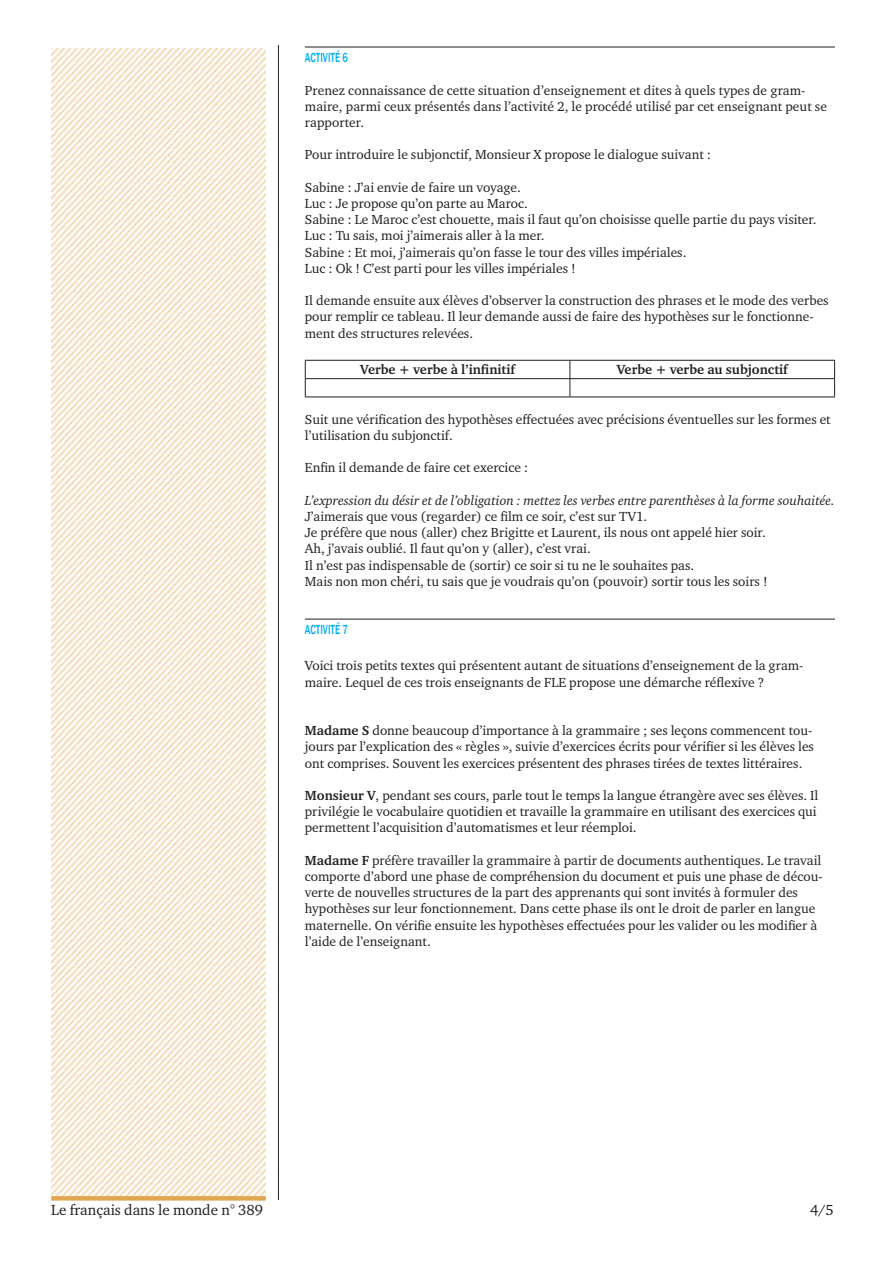
<style>
.page{position:relative;width:893px;height:1263px;background:#fff}
.page>*{position:absolute;margin:0;border:0;box-sizing:border-box;transform-origin:0 0}
.t1{font:15px "Charter ITC Std";color:#231f20}
.Texte_courant{font:13.5px/16.2px "Charter ITC Std";color:#231f20}
.Texte_courant-2{font:italic 13.5px "Charter ITC Std";color:#231f20}
.Texte_courant-3{font:700 13.5px "Charter ITC Std";color:#231f20}
.Titre_Medium_Bleu{font:500 13.5px "Franklin Gothic";color:#00aeef;scale:.7 1}
.s1{font-weight:700}
</style>
<div class="page">
<img style="left:51px;top:48px;width:215px;height:1148px">
<hr style="left:278px;top:45px;width:1px;height:1155px;background:#231f20">
<svg style="left:51px;top:1196px;width:215px;height:4px"></svg>
<hr style="left:305px;top:47px;width:530px;height:1px;background:#231f20">
<hr style="left:305px;top:619px;width:530px;height:1px;background:#231f20">
<hr style="left:305px;top:360px;width:265px;height:1px;background:#231f20">
<hr style="left:570px;top:360px;width:265px;height:1px;background:#231f20">
<hr style="left:305px;top:378px;width:265px;height:1px;background:#231f20">
<svg style="left:305px;top:361px;width:1px;height:36px"></svg>
<hr style="left:570px;top:378px;width:265px;height:1px;background:#231f20">
<svg style="left:570px;top:361px;width:1px;height:36px"></svg>
<svg style="left:834px;top:361px;width:1px;height:36px"></svg>
<hr style="left:305px;top:397px;width:265px;height:1px;background:#231f20">
<hr style="left:570px;top:397px;width:265px;height:1px;background:#231f20">
<p class="Titre_Medium_Bleu" style="left:305px;top:49px;width:63px">ACTIVITÉ 6</p>
<p class="Texte_courant" style="left:305px;top:82px;width:524px">Prenez connaissance de cette situation d’enseignement et dites à quels types de gram&shy;maire, parmi ceux présentés dans l’activité 2, le procédé utilisé par cet enseignant peut se rapporter.</p>
<p class="Texte_courant" style="left:305px;top:147px;width:408px">Pour introduire le subjonctif, Monsieur X propose le dialogue suivant :</p>
<p class="Texte_courant" style="left:305px;top:179px;width:217px">Sabine : J’ai envie de faire un voyage.</p>
<p class="Texte_courant" style="left:305px;top:195px;width:225px">Luc : Je propose qu’on parte au Maroc.</p>
<p class="Texte_courant" style="left:305px;top:211px;width:513px">Sabine : Le Maroc c’est chouette, mais il faut qu’on choisisse quelle partie du pays visiter.</p>
<p class="Texte_courant" style="left:305px;top:228px;width:241px">Luc : Tu sais, moi j’aimerais aller à la mer.</p>
<p class="Texte_courant" style="left:305px;top:244px;width:383px">Sabine : Et moi, j’aimerais qu’on fasse le tour des villes impériales.</p>
<p class="Texte_courant" style="left:305px;top:260px;width:272px">Luc : Ok ! C’est parti pour les villes impériales !</p>
<p class="Texte_courant" style="left:305px;top:292px;width:525px">Il demande ensuite aux élèves d’observer la construction des phrases et le mode des verbes pour remplir ce tableau. Il leur demande aussi de faire des hypothèses sur le fonctionne&shy;ment des structures relevées.</p>
<p class="Texte_courant-3" style="left:360px;top:361px;width:157px">Verbe + verbe à l’infinitif</p>
<p class="Texte_courant-3" style="left:617px;top:361px;width:173px">Verbe + verbe au subjonctif</p>
<p class="Texte_courant" style="left:305px;top:411px;width:527px">Suit une vérification des hypothèses effectuées avec précisions éventuelles sur les formes et l’utilisation du subjonctif.</p>
<p class="Texte_courant" style="left:305px;top:459px;width:225px">Enfin il demande de faire cet exercice :</p>
<p class="Texte_courant-2" style="left:305px;top:492px;width:532px">L’expression du désir et de l’obligation : mettez les verbes entre parenthèses à la forme souhaitée.</p>
<p class="Texte_courant" style="left:305px;top:508px;width:344px">J’aimerais que vous (regarder) ce film ce soir, c’est sur TV1.</p>
<p class="Texte_courant" style="left:305px;top:524px;width:462px">Je préfère que nous (aller) chez Brigitte et Laurent, ils nous ont appelé hier soir.</p>
<p class="Texte_courant" style="left:305px;top:540px;width:287px">Ah, j’avais oublié. Il faut qu’on y (aller), c’est vrai.</p>
<p class="Texte_courant" style="left:305px;top:557px;width:391px">Il n’est pas indispensable de (sortir) ce soir si tu ne le souhaites pas.</p>
<p class="Texte_courant" style="left:305px;top:573px;width:464px">Mais non mon chéri, tu sais que je voudrais qu’on (pouvoir) sortir tous les soirs !</p>
<p class="Titre_Medium_Bleu" style="left:305px;top:621px;width:63px">ACTIVITÉ 7</p>
<p class="Texte_courant" style="left:305px;top:657px;width:500px">Voici trois petits textes qui présentent autant de situations d’enseignement de la gram&shy;maire. Lequel de ces trois enseignants de FLE propose une démarche réflexive ?</p>
<p class="Texte_courant" style="left:305px;top:722px;width:511px"><span class="s1">Madame S</span> donne beaucoup d’importance à la grammaire ; ses leçons commencent tou&shy;jours par l’explication des « règles », suivie d’exercices écrits pour vérifier si les élèves les ont comprises. Souvent les exercices présentent des phrases tirées de textes littéraires.</p>
<p class="Texte_courant" style="left:305px;top:787px;width:515px"><span class="s1">Monsieur V</span>, pendant ses cours, parle tout le temps la langue étrangère avec ses élèves. Il privilégie le vocabulaire quotidien et travaille la grammaire en utilisant des exercices qui permettent l’acquisition d’automatismes et leur réemploi.</p>
<p class="Texte_courant" style="left:305px;top:852px;width:519px"><span class="s1">Madame F</span> préfère travailler la grammaire à partir de documents authentiques. Le travail comporte d’abord une phase de compréhension du document et puis une phase de décou&shy;verte de nouvelles structures de la part des apprenants qui sont invités à formuler des hypothèses sur leur fonctionnement. Dans cette phase ils ont le droit de parler en langue maternelle. On vérifie ensuite les hypothèses effectuées pour les valider ou les modifier à l’aide de l’enseignant.</p>
<p class="t1" style="left:51px;top:1201px;width:214px">Le français dans le monde n° 389</p>
<p class="t1" style="left:810px;top:1200px;width:25px">4/5</p>
</div>
